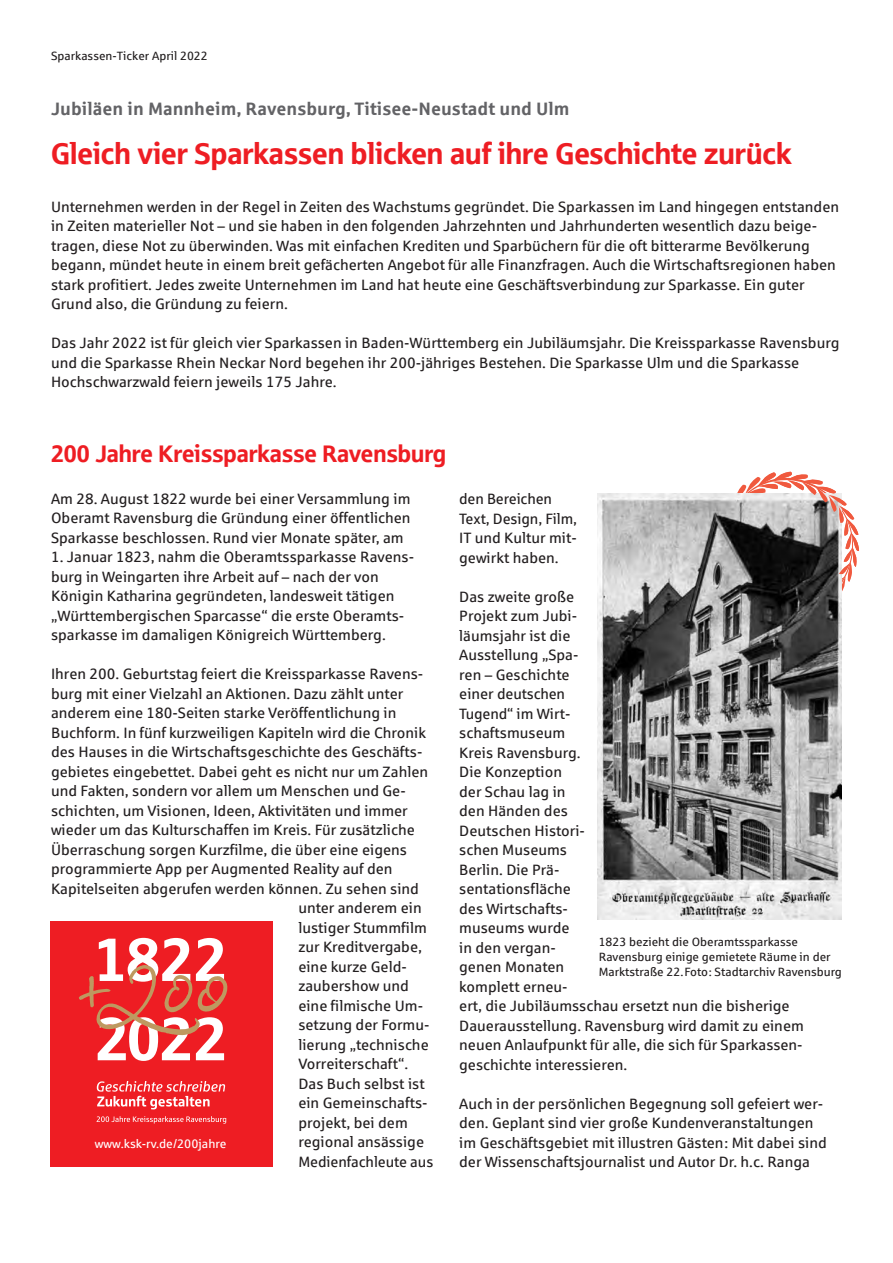
<style>
.page{position:relative;width:893px;height:1263px;background:#fff}
.page>*{position:absolute;margin:0;border:0;box-sizing:border-box;transform-origin:0 0}
.t1{font:30px "Sparkasse Head";color:#ee1d23}
.t2{font:24px "Sparkasse Head";color:#ee1d23}
.t3{font:700 18px "Sparkasse Rg";color:#636366}
.t4{font:15px/19.5px "Sparkasse Rg";color:#231f20}
.t5{font:12.3px "Sparkasse Rg";color:#fff}
.t6{font:12px/15px "Sparkasse Rg";color:#231f20}
</style>
<div class="page">
<div style="left:50px;top:921px;width:223px;height:246px;background:#ee1d23"></div>
<svg style="left:79px;top:938px;width:148px;height:123px"></svg>
<svg style="left:97px;top:1081px;width:128px;height:28px"></svg>
<svg style="left:97px;top:1116px;width:129px;height:7px"></svg>
<img style="left:598px;top:493px;width:244px;height:427px">
<svg style="left:675px;top:471px;width:184px;height:156px"></svg>
<p class="t6" style="left:51px;top:48px;width:158px">Sparkassen-Ticker April 2022</p>
<p class="t3" style="left:51px;top:98px;width:520px">Jubiläen in Mannheim, Ravensburg, Titisee-Neustadt und Ulm</p>
<h1 class="t1" style="left:51px;top:134px;width:742px">Gleich vier Sparkassen blicken auf ihre Geschichte zurück</h1>
<p class="t4" style="left:51px;top:196px;width:790px">Unternehmen werden in der Regel in Zeiten des Wachstums gegründet. Die Sparkassen im Land hingegen entstanden in Zeiten materieller Not – und sie haben in den folgenden Jahrzehnten und Jahrhunderten wesentlich dazu beige&shy;tragen, diese Not zu überwinden. Was mit einfachen Krediten und Sparbüchern für die oft bitterarme Bevölkerung begann, mündet heute in einem breit gefächerten Angebot für alle Finanzfragen. Auch die Wirtschaftsregionen haben stark profitiert. Jedes zweite Unternehmen im Land hat heute eine Geschäftsverbindung zur Sparkasse. Ein guter Grund also, die Gründung zu feiern.</p>
<p class="t4" style="left:51px;top:333px;width:790px">Das Jahr 2022 ist für gleich vier Sparkassen in Baden-Württemberg ein Jubiläumsjahr. Die Kreissparkasse Ravensburg und die Sparkasse Rhein Neckar Nord begehen ihr 200-jähriges Bestehen. Die Sparkasse Ulm und die Sparkasse<br>Hochschwarzwald feiern jeweils 175 Jahre.</p>
<h2 class="t2" style="left:51px;top:438px;width:397px">200 Jahre Kreissparkasse Ravensburg</h2>
<p class="t4" style="left:51px;top:488px;width:361px;text-align:justify">Am 28. August 1822 wurde bei einer Versammlung im Oberamt Ravensburg die Gründung einer öffentlichen Sparkasse beschlossen. Rund vier Monate später, am</p>
<p class="t4" style="left:51px;top:547px;width:365px">1. Januar 1823, nahm die Oberamtssparkasse Ravens&shy;burg in Weingarten ihre Arbeit auf – nach der von Königin Katharina gegründeten, landesweit tätigen „Württembergischen Sparcasse“ die erste Oberamts&shy;sparkasse im damaligen Königreich Württemberg.</p>
<p class="t4" style="left:51px;top:664px;width:374px">Ihren 200. Geburtstag feiert die Kreissparkasse Ravens-</p>
<p class="t4" style="left:51px;top:683px;width:354px">burg mit einer Vielzahl an Aktionen. Dazu zählt unter</p>
<p class="t4" style="left:51px;top:703px;width:347px">anderem eine 180-Seiten starke Veröffentlichung in</p>
<p class="t4" style="left:51px;top:722px;width:376px">Buchform. In fünf kurzweiligen Kapiteln wird die Chronik</p>
<p class="t4" style="left:51px;top:742px;width:373px">des Hauses in die Wirtschaftsgeschichte des Geschäfts-</p>
<p class="t4" style="left:51px;top:761px;width:379px">gebietes eingebettet. Dabei geht es nicht nur um Zahlen</p>
<p class="t4" style="left:51px;top:781px;width:356px">und Fakten, sondern vor allem um Menschen und Ge-</p>
<p class="t4" style="left:51px;top:800px;width:358px">schichten, um Visionen, Ideen, Aktivitäten und immer</p>
<p class="t4" style="left:51px;top:820px;width:365px">wieder um das Kulturschaffen im Kreis. Für zusätzliche</p>
<p class="t4" style="left:51px;top:839px;width:358px">Überraschung sorgen Kurzfilme, die über eine eigens</p>
<p class="t4" style="left:51px;top:859px;width:343px">programmierte App per Augmented Reality auf den</p>
<p class="t4" style="left:51px;top:878px;width:369px">Kapitelseiten abgerufen werden können. Zu sehen sind</p>
<p class="t4" style="left:298px;top:898px;width:125px">unter anderem ein</p>
<p class="t4" style="left:298px;top:917px;width:130px">lustiger Stummfilm</p>
<p class="t4" style="left:298px;top:937px;width:125px">zur Kreditvergabe,</p>
<p class="t4" style="left:298px;top:956px;width:110px">eine kurze Geld-</p>
<p class="t4" style="left:298px;top:976px;width:112px">zaubershow und</p>
<p class="t4" style="left:298px;top:995px;width:126px">eine filmische Um-</p>
<p class="t4" style="left:298px;top:1015px;width:133px">setzung der Formu-</p>
<p class="t4" style="left:298px;top:1034px;width:132px">lierung „technische</p>
<p class="t4" style="left:298px;top:1054px;width:111px">Vorreiterschaft“.</p>
<p class="t4" style="left:298px;top:1073px;width:128px">Das Buch selbst ist</p>
<p class="t4" style="left:298px;top:1093px;width:131px">ein Gemeinschafts-</p>
<p class="t4" style="left:298px;top:1112px;width:111px">projekt, bei dem</p>
<p class="t4" style="left:298px;top:1132px;width:127px">regional ansässige</p>
<p class="t4" style="left:298px;top:1151px;width:136px">Medienfachleute aus</p>
<p class="t5" style="left:95px;top:1136px;width:133px">www.ksk-rv.de/200jahre</p>
<p class="t4" style="left:459px;top:489px;width:119px">den Bereichen<br>Text, Design, Film,<br>IT und Kultur mit&shy;gewirkt haben.</p>
<p class="t4" style="left:459px;top:586px;width:346px">Das zweite große<br>Projekt zum Jubi-<br>läumsjahr ist die<br>Ausstellung „Spa-<br>ren – Geschichte<br>einer deutschen<br>Tugend“ im Wirt-<br>schaftsmuseum<br>Kreis Ravensburg.<br>Die Konzeption<br>der Schau lag in<br>den Händen des<br>Deutschen Histori-<br>schen Museums<br>Berlin. Die Prä-<br>sentationsfläche<br>des Wirtschafts-<br>museums wurde<br>in den vergan-<br>genen Monaten<br>komplett erneu-<br>ert, die Jubiläumsschau ersetzt nun die bisherige<br>Dauerausstellung. Ravensburg wird damit zu einem neuen Anlaufpunkt für alle, die sich für Sparkassen&shy;geschichte interessieren.</p>
<p class="t4" style="left:459px;top:1093px;width:369px">Auch in der persönlichen Begegnung soll gefeiert wer&shy;den. Geplant sind vier große Kundenveranstaltungen im Geschäftsgebiet mit illustren Gästen: Mit dabei sind der Wissenschaftsjournalist und Autor Dr. h.c. Ranga</p>
<p class="t6" style="left:599px;top:934px;width:245px">1823 bezieht die Oberamtssparkasse<br>Ravensburg einige gemietete Räume in der<br>Marktstraße 22.Foto: Stadtarchiv Ravensburg</p>
</div>
